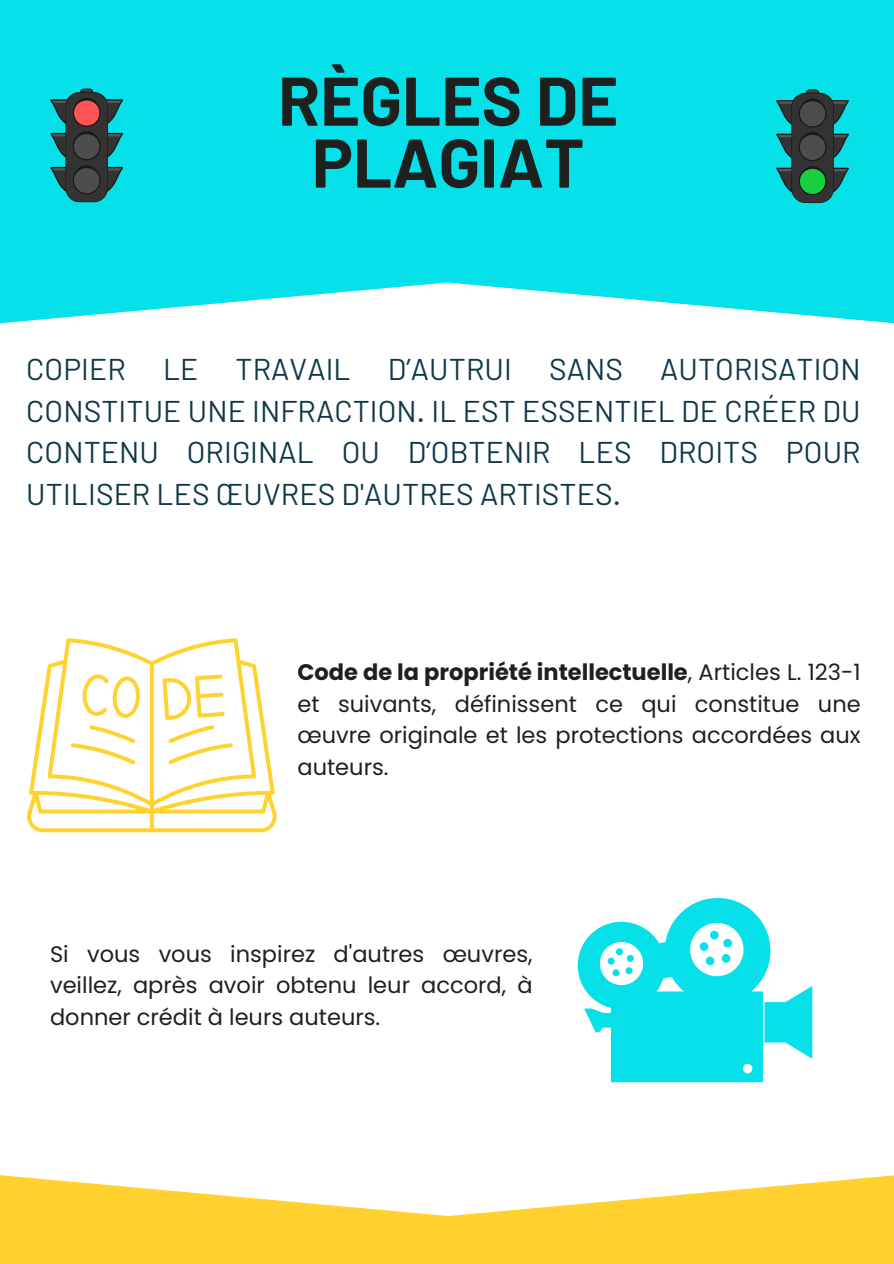
<style>
.page{position:relative;width:894px;height:1264px;background:#fff}
.page>*{position:absolute;margin:0;border:0;box-sizing:border-box;transform-origin:0 0}
.t1{font:700 68.7px/61.8px "Barlow";color:#1c2120;text-align:center}
.t2{font:30px/41.7px "Barlow";letter-spacing:.005em;color:#0f3849;text-align:justify}
.t3{font:22.5px/31.5px "Poppins";color:#1c2120;text-align:justify}
.s1{font-weight:700}
</style>
<div class="page">
<svg style="left:0;top:1175px;width:893px;height:88px;fill:#ffd230"></svg>
<svg style="left:0;top:0;width:893px;height:324px;background:#16e2ea"></svg>
<svg style="left:27px;top:638px;width:250px;height:194px"></svg>
<svg style="left:50px;top:89px;width:73px;height:113px;background:#33686b"></svg>
<svg style="left:775px;top:89px;width:73px;height:114px;background:#24706a"></svg>
<svg style="left:577px;top:898px;width:235px;height:184px"></svg>
<h1 class="t1" style="left:278px;top:67px;width:342px">RÈGLES DE<br>PLAGIAT</h1>
<p class="t2" style="left:26px;top:347px;width:835px">COPIER LE TRAVAIL D’AUTRUI SANS AUTORISATION CONSTITUE UNE INFRACTION. IL EST ESSENTIEL DE CRÉER DU CONTENU ORIGINAL OU D’OBTENIR LES DROITS POUR UTILISER LES ŒUVRES D'AUTRES ARTISTES.</p>
<p class="t3" style="left:297px;top:656px;width:564px"><span class="s1">Code de la propriété intellectuelle</span>, Articles L. 123-1 et suivants, définissent ce qui constitue une œuvre originale et les protections accordées aux auteurs.</p>
<p class="t3" style="left:50px;top:938px;width:484px">Si vous vous inspirez d'autres œuvres, veillez, après avoir obtenu leur accord, à donner crédit à leurs auteurs.</p>
</div>
